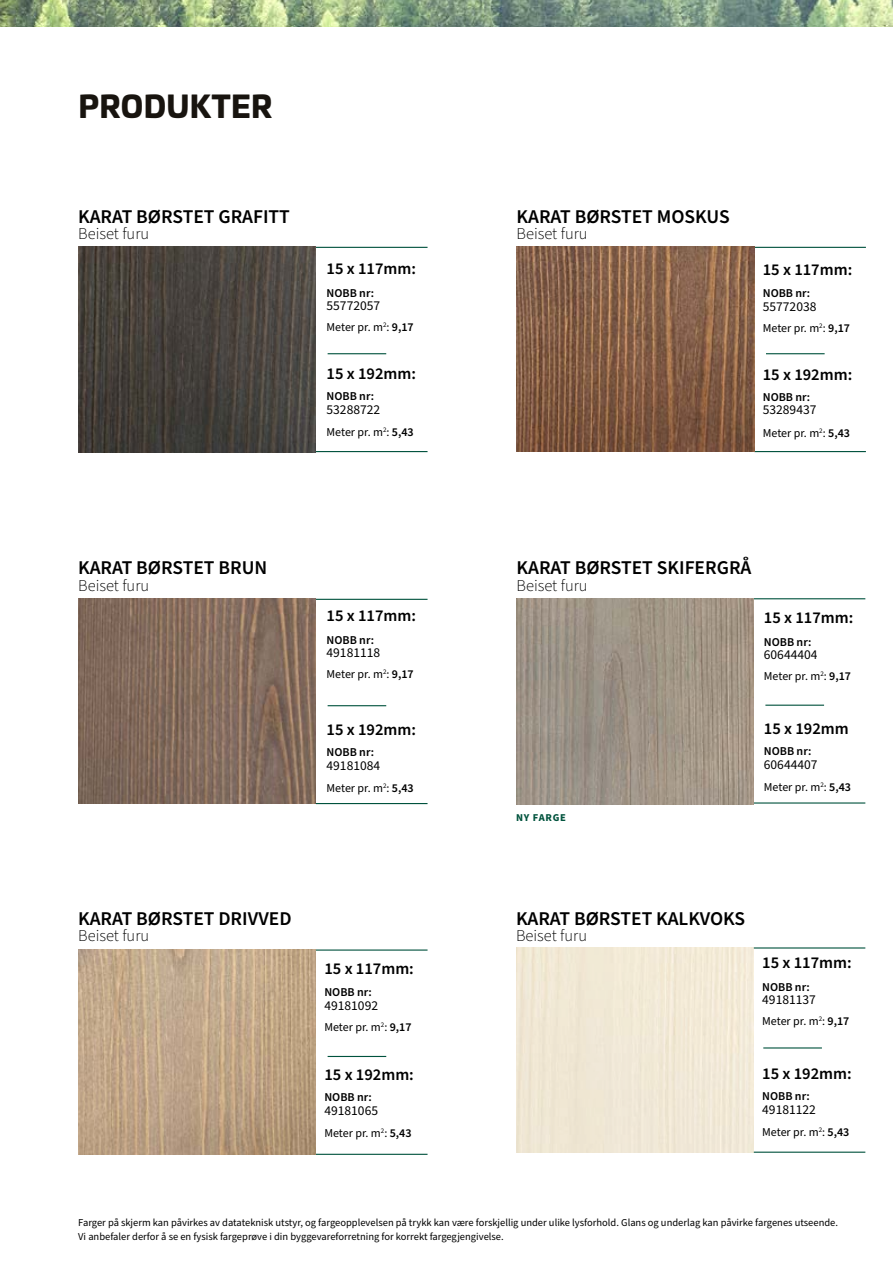
<style>
.page{position:relative;width:893px;height:1263px;background:#fff}
.page>*{position:absolute;margin:0;border:0;box-sizing:border-box;transform-origin:0 0}
.t1{font:900 30px "Univia Pro";letter-spacing:.01em;color:#18140f}
.t2{font:600 19.5px "Source Sans Pro";color:#000}
.t3{font:600 16.5px "Source Sans Pro";color:#000}
.t4{font:300 16.5px "Source Sans Pro";color:#000}
.t5{font:13.5px "Source Sans Pro";color:#000}
.t6{font:12px "Source Sans Pro";color:#000}
.t7{font:600 12px "Source Sans Pro";color:#000}
.t8{font:10.5px/13.5px "Source Sans Pro";color:#000}
.t9{font:700 10.5px "Source Sans Pro";letter-spacing:.07em;color:#00533d}
.s1{font-weight:600}
</style>
<div class="page">
<img style="left:78px;top:247px;width:238px;height:205px">
<hr style="left:328px;top:353px;width:58px;height:1px;background:#00523d">
<hr style="left:316px;top:247px;width:112px;height:1px;background:#00523d">
<hr style="left:316px;top:451px;width:112px;height:1px;background:#00523d">
<hr style="left:766px;top:353px;width:59px;height:1px;background:#00523d">
<hr style="left:754px;top:247px;width:112px;height:1px;background:#00523d">
<hr style="left:754px;top:451px;width:112px;height:1px;background:#00523d">
<img style="left:517px;top:246px;width:237px;height:206px">
<img style="left:78px;top:599px;width:238px;height:205px">
<img style="left:0;top:0;width:893px;height:26px">
<hr style="left:328px;top:705px;width:58px;height:1px;background:#00523d">
<hr style="left:316px;top:599px;width:112px;height:1px;background:#00523d">
<hr style="left:316px;top:803px;width:112px;height:1px;background:#00523d">
<hr style="left:765px;top:705px;width:59px;height:1px;background:#00523d">
<hr style="left:754px;top:598px;width:111px;height:1px;background:#00523d">
<hr style="left:754px;top:802px;width:111px;height:1px;background:#00523d">
<img style="left:78px;top:949px;width:238px;height:206px">
<hr style="left:328px;top:1056px;width:58px;height:1px;background:#00523d">
<hr style="left:316px;top:949px;width:112px;height:2px;background:#00523d">
<hr style="left:316px;top:1154px;width:112px;height:1px;background:#00523d">
<div style="left:516px;top:947px;width:238px;height:206px;background:#f0e8d5"></div>
<hr style="left:763px;top:1047px;width:59px;height:1px;background:#00523d">
<hr style="left:754px;top:947px;width:111px;height:1px;background:#00523d">
<hr style="left:754px;top:1151px;width:111px;height:2px;background:#00523d">
<img style="left:516px;top:599px;width:238px;height:205px">
<h1 class="t1" style="left:78px;top:81px;width:196px">PRODUKTER</h1>
<h2 class="t2" style="left:78px;top:203px;width:213px">KARAT BØRSTET GRAFITT</h2>
<h3 class="t4" style="left:78px;top:223px;width:72px">Beiset furu</h3>
<h2 class="t2" style="left:517px;top:203px;width:215px">KARAT BØRSTET MOSKUS</h2>
<h3 class="t4" style="left:517px;top:223px;width:72px">Beiset furu</h3>
<h3 class="t3" style="left:327px;top:258px;width:91px">15 x 117mm:</h3>
<p class="t7" style="left:327px;top:285px;width:49px">NOBB nr:</p>
<p class="t5" style="left:327px;top:297px;width:55px">55772057</p>
<p class="t6" style="left:327px;top:319px;width:89px">Meter pr. m<sup>2</sup>: <span class="s1">9,17</span></p>
<h3 class="t3" style="left:327px;top:363px;width:91px">15 x 192mm:</h3>
<p class="t7" style="left:327px;top:388px;width:49px">NOBB nr:</p>
<p class="t5" style="left:327px;top:400px;width:55px">53288722</p>
<p class="t6" style="left:327px;top:424px;width:89px">Meter pr. m<sup>2</sup>: <span class="s1">5,43</span></p>
<h3 class="t3" style="left:763px;top:258px;width:91px">15 x 117mm:</h3>
<p class="t7" style="left:763px;top:285px;width:49px">NOBB nr:</p>
<p class="t5" style="left:763px;top:297px;width:55px">55772038</p>
<p class="t6" style="left:763px;top:320px;width:89px">Meter pr. m<sup>2</sup>: <span class="s1">9,17</span></p>
<h3 class="t3" style="left:763px;top:363px;width:91px">15 x 192mm:</h3>
<p class="t7" style="left:763px;top:389px;width:49px">NOBB nr:</p>
<p class="t5" style="left:763px;top:401px;width:55px">53289437</p>
<p class="t6" style="left:763px;top:425px;width:89px">Meter pr. m<sup>2</sup>: <span class="s1">5,43</span></p>
<h2 class="t2" style="left:78px;top:555px;width:191px">KARAT BØRSTET BRUN</h2>
<h3 class="t4" style="left:78px;top:574px;width:72px">Beiset furu</h3>
<h2 class="t2" style="left:517px;top:555px;width:236px">KARAT BØRSTET SKIFERGRÅ</h2>
<h3 class="t4" style="left:517px;top:574px;width:72px">Beiset furu</h3>
<h3 class="t3" style="left:327px;top:605px;width:91px">15 x 117mm:</h3>
<p class="t7" style="left:327px;top:631px;width:49px">NOBB nr:</p>
<p class="t5" style="left:327px;top:643px;width:55px">49181118</p>
<p class="t6" style="left:327px;top:666px;width:89px">Meter pr. m<sup>2</sup>: <span class="s1">9,17</span></p>
<h3 class="t3" style="left:764px;top:607px;width:91px">15 x 117mm:</h3>
<p class="t7" style="left:764px;top:634px;width:49px">NOBB nr:</p>
<p class="t5" style="left:764px;top:646px;width:55px">60644404</p>
<p class="t6" style="left:764px;top:668px;width:89px">Meter pr. m<sup>2</sup>: <span class="s1">9,17</span></p>
<h3 class="t3" style="left:327px;top:718px;width:91px">15 x 192mm:</h3>
<p class="t7" style="left:327px;top:744px;width:49px">NOBB nr:</p>
<p class="t5" style="left:327px;top:756px;width:55px">49181084</p>
<p class="t6" style="left:327px;top:780px;width:89px">Meter pr. m<sup>2</sup>: <span class="s1">5,43</span></p>
<h3 class="t3" style="left:764px;top:718px;width:86px">15 x 192mm</h3>
<p class="t7" style="left:764px;top:743px;width:49px">NOBB nr:</p>
<p class="t5" style="left:764px;top:755px;width:55px">60644407</p>
<p class="t6" style="left:764px;top:779px;width:89px">Meter pr. m<sup>2</sup>: <span class="s1">5,43</span></p>
<p class="t9" style="left:516px;top:810px;width:51px">NY FARGE</p>
<h2 class="t2" style="left:78px;top:905px;width:215px">KARAT BØRSTET DRIVVED</h2>
<h3 class="t4" style="left:78px;top:925px;width:72px">Beiset furu</h3>
<h2 class="t2" style="left:516px;top:905px;width:231px">KARAT BØRSTET KALKVOKS</h2>
<h3 class="t4" style="left:516px;top:925px;width:72px">Beiset furu</h3>
<h3 class="t3" style="left:324px;top:957px;width:91px">15 x 117mm:</h3>
<p class="t7" style="left:324px;top:984px;width:49px">NOBB nr:</p>
<p class="t5" style="left:324px;top:996px;width:55px">49181092</p>
<p class="t6" style="left:324px;top:1019px;width:89px">Meter pr. m<sup>2</sup>: <span class="s1">9,17</span></p>
<h3 class="t3" style="left:324px;top:1064px;width:91px">15 x 192mm:</h3>
<p class="t7" style="left:324px;top:1089px;width:49px">NOBB nr:</p>
<p class="t5" style="left:324px;top:1101px;width:55px">49181065</p>
<p class="t6" style="left:324px;top:1125px;width:89px">Meter pr. m<sup>2</sup>: <span class="s1">5,43</span></p>
<h3 class="t3" style="left:762px;top:952px;width:91px">15 x 117mm:</h3>
<p class="t7" style="left:762px;top:979px;width:49px">NOBB nr:</p>
<p class="t5" style="left:762px;top:991px;width:55px">49181137</p>
<p class="t6" style="left:762px;top:1013px;width:89px">Meter pr. m<sup>2</sup>: <span class="s1">9,17</span></p>
<h3 class="t3" style="left:762px;top:1063px;width:91px">15 x 192mm:</h3>
<p class="t7" style="left:762px;top:1088px;width:49px">NOBB nr:</p>
<p class="t5" style="left:762px;top:1100px;width:55px">49181122</p>
<p class="t6" style="left:762px;top:1124px;width:89px">Meter pr. m<sup>2</sup>: <span class="s1">5,43</span></p>
<p class="t8" style="left:78px;top:1216px;width:761px">Farger på skjerm kan påvirkes av datateknisk utstyr, og fargeopplevelsen på trykk kan være forskjellig under ulike lysforhold. Glans og underlag kan påvirke fargenes utseende.<br>Vi anbefaler derfor å se en fysisk fargeprøve i din byggevareforretning for korrekt fargegjengivelse.</p>
</div>
